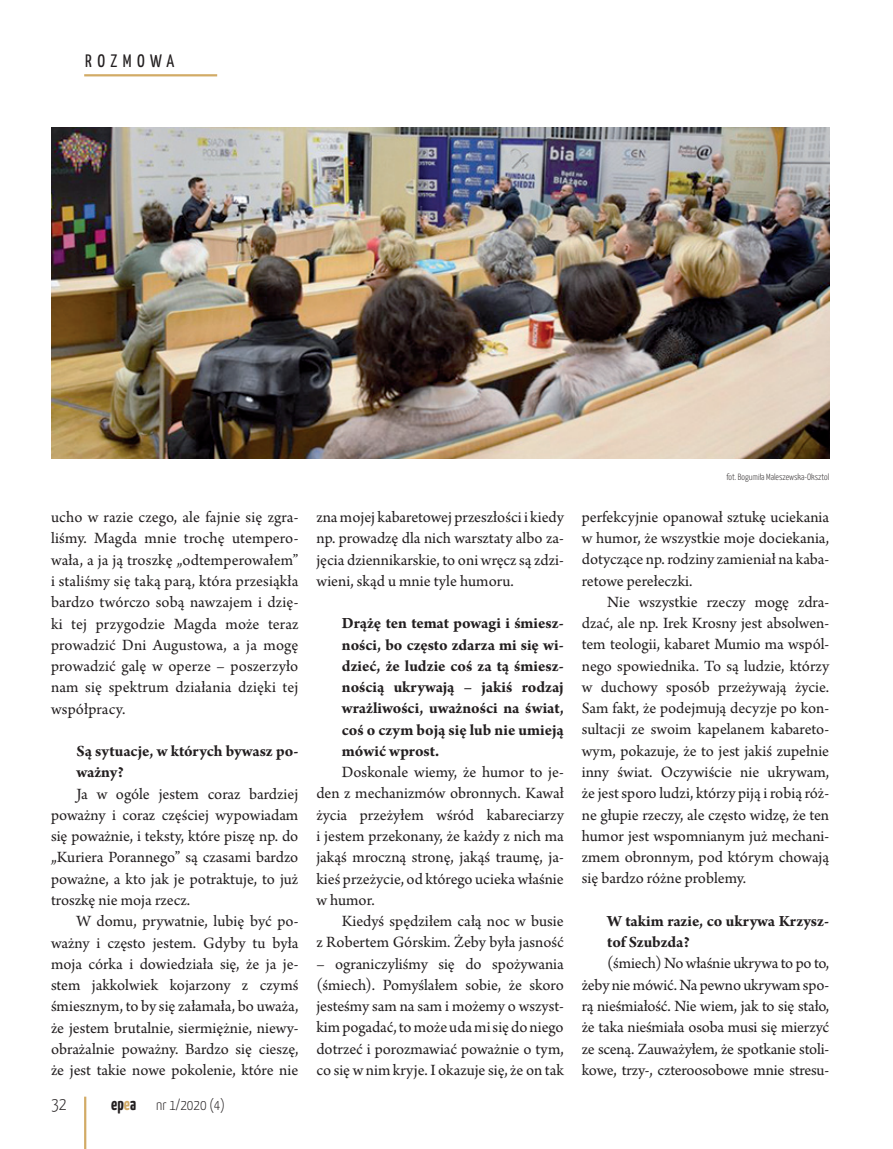
<style>
.page{position:relative;width:893px;height:1149px;background:#fff}
.page>*{position:absolute;margin:0;border:0;box-sizing:border-box;transform-origin:0 0}
.t1{font:18px "Yanone Kaffeesatz";letter-spacing:.3em;color:#231f20}
.t2{font:300 18px "Yanone Kaffeesatz";color:#231f20}
.t3{font:16.5px/21.3px "Arno Pro";color:#231f20;text-align:justify}
.t4{font:700 16.5px/21.3px "Arno Pro";color:#231f20}
.t5{font:300 15px "Yanone Kaffeesatz";color:#231f20}
.t6{font:300 9px "Yanone Kaffeesatz";color:#231f20}
.s1{font-weight:700;font-size:18px}
.s2{font-weight:700;font-size:18px;color:#d2ab66}
</style>
<div class="page">
<hr style="left:84px;top:1096px;width:2px;height:52px;background:#d2ab66">
<img style="left:51px;top:127px;width:778px;height:331px">
<hr style="left:84px;top:74px;width:133px;height:2px;background:#d2ab66">
<p class="t1" style="left:85px;top:50px;width:90px">ROZMOWA</p>
<p class="t3" style="left:51px;top:507px;width:249px">ucho w razie czego, ale fajnie się zgra&shy;liśmy. Magda mnie trochę utempero&shy;wała, a ja ją troszkę „odtemperowałem” i staliśmy się taką parą, która przesiąkła bardzo twórczo sobą nawzajem i dzię&shy;ki tej przygodzie Magda może teraz prowadzić Dni Augustowa, a ja mogę prowadzić galę w operze – poszerzyło nam się spektrum działania dzięki tej współpracy.</p>
<p class="t4" style="left:77px;top:741px;width:223px">Są sytuacje, w których bywasz po&shy;ważny?</p>
<p class="t3" style="left:51px;top:783px;width:249px;text-indent:26px">Ja w ogóle jestem coraz bardziej poważny i coraz częściej wypowiadam się poważnie, i teksty, które piszę np. do „Kuriera Porannego” są czasami bardzo poważne, a kto jak je potraktuje, to już troszkę nie moja rzecz.</p>
<p class="t3" style="left:51px;top:911px;width:249px;text-indent:26px">W domu, prywatnie, lubię być po&shy;ważny i często jestem. Gdyby tu była moja córka i dowiedziała się, że ja je&shy;stem jakkolwiek kojarzony z czymś śmiesznym, to by się załamała, bo uważa, że jestem brutalnie, siermiężnie, niewy&shy;obrażalnie poważny. Bardzo się cieszę, że jest takie nowe pokolenie, które nie</p>
<p class="t2" style="left:51px;top:1092px;width:17px">32</p>
<p class="t5" style="left:111px;top:1095px;width:115px"><span class="s1">ep</span><span class="s2">e</span><span class="s1">a</span> nr 1/2020 (4)</p>
<p class="t3" style="left:316px;top:507px;width:249px">zna mojej kabaretowej przeszłości i kiedy np. prowadzę dla nich warsztaty albo za&shy;jęcia dziennikarskie, to oni wręcz są zdzi&shy;wieni, skąd u mnie tyle humoru.</p>
<p class="t4" style="left:342px;top:613px;width:223px;text-align:justify">Drążę ten temat powagi i śmiesz&shy;ności, bo często zdarza mi się wi&shy;dzieć, że ludzie coś za tą śmiesz&shy;nością ukrywają – jakiś rodzaj wrażliwości, uważności na świat, coś o czym boją się lub nie umieją mówić wprost.</p>
<p class="t3" style="left:316px;top:762px;width:249px;text-indent:26px">Doskonale wiemy, że humor to je&shy;den z mechanizmów obronnych. Kawał życia przeżyłem wśród kabareciarzy i jestem przekonany, że każdy z nich ma jakąś mroczną stronę, jakąś traumę, ja&shy;kieś przeżycie, od którego ucieka właśnie w humor.</p>
<p class="t3" style="left:316px;top:911px;width:249px;text-align:right">Kiedyś spędziłem całą noc w busie<br>z Robertem Górskim. Żeby była jasność</p>
<p class="t3" style="left:316px;top:953px;width:249px">– ograniczyliśmy się do spożywania (śmiech). Pomyślałem sobie, że skoro jesteśmy sam na sam i możemy o wszyst&shy;kim pogadać, to może uda mi się do niego dotrzeć i porozmawiać poważnie o tym, co się w nim kryje. I okazuje się, że on tak</p>
<p class="t6" style="left:726px;top:471px;width:104px">fot. Bogumiła Maleszewska-Oksztol</p>
<p class="t3" style="left:582px;top:507px;width:249px">perfekcyjnie opanował sztukę uciekania w humor, że wszystkie moje dociekania, dotyczące np. rodziny zamieniał na kaba&shy;retowe perełeczki.</p>
<p class="t3" style="left:582px;top:592px;width:249px;text-indent:26px">Nie wszystkie rzeczy mogę zdra&shy;dzać, ale np. Irek Krosny jest absolwen&shy;tem teologii, kabaret Mumio ma wspól&shy;nego spowiednika. To są ludzie, którzy w duchowy sposób przeżywają życie.<br>Sam fakt, że podejmują decyzje po kon&shy;sultacji ze swoim kapelanem kabareto&shy;wym, pokazuje, że to jest jakiś zupełnie inny świat. Oczywiście nie ukrywam, że jest sporo ludzi, którzy piją i robią róż&shy;ne głupie rzeczy, ale często widzę, że ten humor jest wspomnianym już mechani&shy;zmem obronnym, pod którym chowają się bardzo różne problemy.</p>
<p class="t4" style="left:607px;top:910px;width:223px">W takim razie, co ukrywa Krzysz&shy;tof Szubzda?</p>
<p class="t3" style="left:582px;top:953px;width:249px;text-indent:26px">(śmiech) No właśnie ukrywa to po to, żeby nie mówić. Na pewno ukrywam spo&shy;rą nieśmiałość. Nie wiem, jak to się stało, że taka nieśmiała osoba musi się mierzyć ze sceną. Zauważyłem, że spotkanie stoli&shy;kowe, trzy-, czteroosobowe mnie stresu-</p>
</div>
